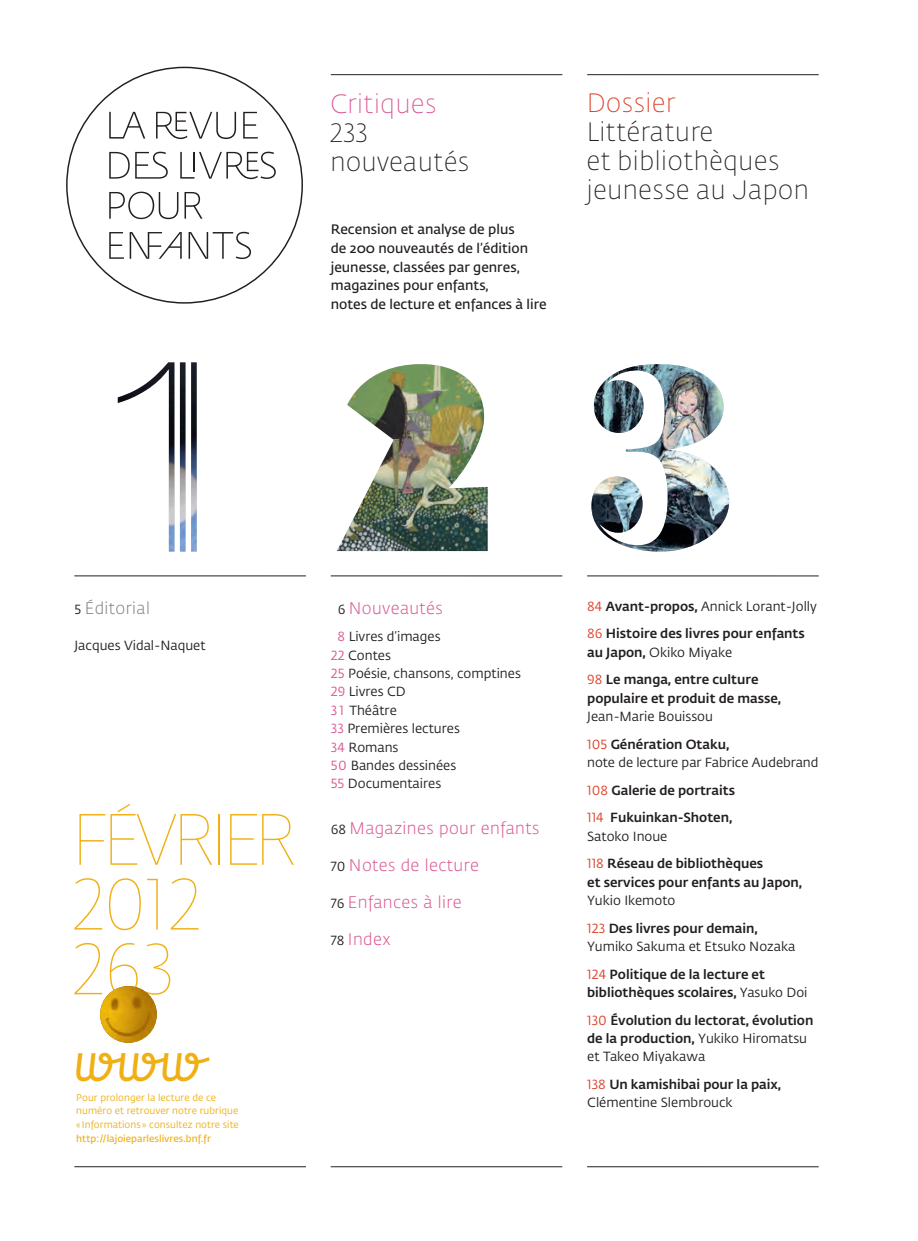
<style>
.page{position:relative;width:918px;height:1241px;background:#fff}
.page>*{position:absolute;margin:0;border:0;box-sizing:border-box;transform-origin:0 0}
.t1{font:71.75px/64.8px "Fedra Sans Dis Pro Hair";color:#f0af13}
.t2{font:31.68px "RLPE";color:#f0af13}
.t3{font:100 26.25px/28.9px "Fedra Sans Dis Pro";letter-spacing:.05em;color:#231f20}
.t4{font:100 26.25px "Fedra Sans Dis Pro";letter-spacing:.05em;color:#da5793}
.t5{font:100 26.25px "Fedra Sans Dis Pro";letter-spacing:.05em;color:#db3f28}
.t6{font:300 16.62px "Fedra Sans Pro";letter-spacing:.025em;color:#da5793}
.t7{font:300 16.62px "Fedra Sans Pro";letter-spacing:.025em;color:#808285}
.t8{font:600 13.65px/18.7px "Fedra Sans Pro";color:#231f20}
.t9{font:500 13.12px/27.7px "Fedra Sans Pro";color:#231f20}
.t10{font:13.12px/18.4px "Fedra Sans Pro";color:#231f20}
.t11{font:9.8px/13.7px "Fedra Sans Pro";letter-spacing:.005em;color:#f0af13}
.t12{font:600 9.8px "Fedra Sans Pro";color:#f0af13}
.s1{font-weight:400;font-size:13.12px;color:#231f20}
.s2{color:#da5793}
.s3{font-weight:400;color:#db3f28}
.s4{font-weight:400}
.s5{color:#db3f28}
.s6{font-weight:500}
</style>
<div class="page">
<img style="left:337px;top:364px;width:150px;height:187px">
<img style="left:591px;top:364px;width:138px;height:187px">
<hr style="left:74px;top:575px;width:232px;height:1px;background:#231f20">
<hr style="left:331px;top:575px;width:231px;height:1px;background:#231f20">
<svg style="left:66px;top:67px;width:237px;height:236px"></svg>
<svg style="left:109px;top:232px;width:15px;height:27px"></svg>
<svg style="left:130px;top:232px;width:52px;height:27px"></svg>
<svg style="left:189px;top:232px;width:62px;height:27px"></svg>
<svg style="left:109px;top:192px;width:69px;height:27px"></svg>
<svg style="left:184px;top:192px;width:19px;height:27px"></svg>
<svg style="left:109px;top:152px;width:59px;height:27px"></svg>
<svg style="left:180px;top:152px;width:96px;height:27px"></svg>
<svg style="left:109px;top:112px;width:36px;height:26px"></svg>
<svg style="left:243px;top:112px;width:15px;height:26px"></svg>
<svg style="left:156px;top:112px;width:80px;height:27px"></svg>
<hr style="left:587px;top:575px;width:231px;height:1px;background:#231f20">
<hr style="left:74px;top:1166px;width:232px;height:1px;background:#231f20">
<hr style="left:331px;top:1166px;width:231px;height:1px;background:#231f20">
<hr style="left:587px;top:1166px;width:231px;height:1px;background:#231f20">
<hr style="left:331px;top:74px;width:231px;height:1px;background:#231f20">
<hr style="left:587px;top:74px;width:231px;height:1px;background:#231f20">
<img style="left:118px;top:362px;width:79px;height:189px">
<img style="left:100px;top:985px;width:57px;height:57px;border-radius:50%">
<h3 class="t4" style="left:331px;top:93px;width:107px">Critiques</h3>
<h3 class="t3" style="left:331px;top:120px;width:139px">233 nouveautés</h3>
<p class="t8" style="left:331px;top:221px;width:217px">Recension et analyse de plus<br>de 200 nouveautés de l’édition jeunesse, classées par genres, magazines pour enfants,<br>notes de lecture et enfances à lire</p>
<h3 class="t5" style="left:587px;top:92px;width:89px">Dossier</h3>
<h3 class="t3" style="left:587px;top:120px;width:223px">Littérature<br>et bibliothèques jeunesse au Japon</h3>
<p class="t7" style="left:74px;top:601px;width:77px"><span class="s1">5</span> Éditorial</p>
<p class="t10" style="left:74px;top:637px;width:133px">Jacques Vidal-Naquet</p>
<h1 class="t1" style="left:74px;top:813px;width:221px">FÉVRIER<br>2012<br>263</h1>
<h2 class="t2" style="left:74px;top:1047px;width:140px">z</h2>
<p class="t11" style="left:76px;top:1091px;width:164px">Pour prolonger la lecture de ce numéro et retrouver notre rubrique « Informations » consultez notre site</p>
<p class="t12" style="left:76px;top:1134px;width:136px">http://lajoieparleslivres.bnf.fr</p>
<p class="t6" style="left:338px;top:601px;width:107px"><span class="s1">6</span> Nouveautés</p>
<p class="t10" style="left:331px;top:628px;width:192px;text-indent:7px"><span class="s2">8</span> Livres d’images<br><span class="s2">22</span> Contes<br><span class="s2">25</span> Poésie, chansons, comptines<br><span class="s2">29</span> Livres CD<br><span class="s2">3 1</span> Théâtre<br><span class="s2">33</span> Premières lectures<br><span class="s2">34</span> Romans<br><span class="s2">50</span> Bandes dessinées<br><span class="s2">55</span> Documentaires</p>
<p class="t6" style="left:331px;top:821px;width:210px"><span class="s1">68</span> Magazines pour enfants</p>
<p class="t6" style="left:331px;top:858px;width:150px"><span class="s1">70</span> Notes de lecture</p>
<p class="t6" style="left:331px;top:895px;width:132px"><span class="s1">76</span> Enfances à lire</p>
<p class="t6" style="left:331px;top:931px;width:61px"><span class="s1">78</span> Index</p>
<p class="t9" style="left:587px;top:593px;width:231px"><span class="s3">84</span> Avant-propos, <span class="s4">Annick Lorant-Jolly<br></span><span class="s3">86</span> Histoire des livres pour enfants</p>
<p class="t9" style="left:587px;top:639px;width:173px">au Japon, <span class="s4">Okiko Miyake<br></span><span class="s3">98</span> Le manga, entre culture</p>
<p class="t9" style="left:587px;top:685px;width:196px">populaire et produit de masse,</p>
<p class="t10" style="left:587px;top:703px;width:144px;line-height:27.7px">Jean-Marie Bouissou<br><span class="s5">105</span> <span class="s6">Génération Otaku,</span></p>
<p class="t9" style="left:587px;top:749px;width:233px"><span class="s4">note de lecture par Fabrice Audebrand<br></span><span class="s3">108</span> Galerie de portraits<br><span class="s3">114</span> Fukuinkan-Shoten,</p>
<p class="t9" style="left:587px;top:823px;width:178px"><span class="s4">Satoko Inoue<br></span><span class="s3">118</span> Réseau de bibliothèques</p>
<p class="t9" style="left:587px;top:869px;width:217px">et services pour enfants au Japon,</p>
<p class="t9" style="left:587px;top:887px;width:172px"><span class="s4">Yukio Ikemoto<br></span><span class="s3">123</span> Des livres pour demain,</p>
<p class="t10" style="left:587px;top:933px;width:210px;line-height:27.7px">Yumiko Sakuma et Etsuko Nozaka<br><span class="s5">124</span> <span class="s6">Politique de la lecture et</span></p>
<p class="t9" style="left:587px;top:979px;width:228px">bibliothèques scolaires, <span class="s4">Yasuko Doi<br></span><span class="s3">130</span> Évolution du lectorat, évolution</p>
<p class="t10" style="left:587px;top:1030px;width:221px"><span class="s6">de la production,</span> Yukiko Hiromatsu et Takeo Miyakawa</p>
<p class="t9" style="left:587px;top:1076px;width:196px;line-height:18.4px"><span class="s3">138</span> Un kamishibai pour la paix,<br><span class="s4">Clémentine Slembrouck</span></p>
</div>
